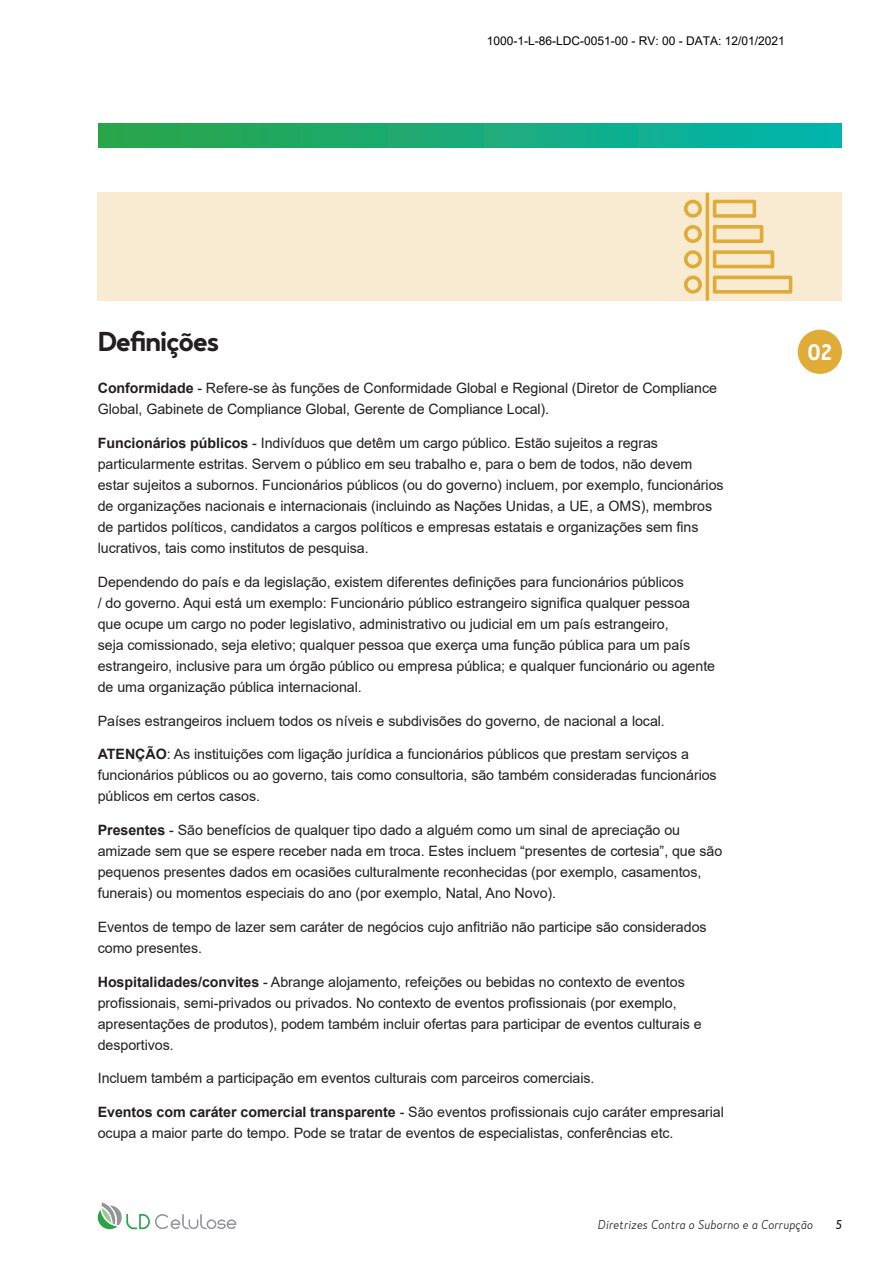
<style>
.page{position:relative;width:893px;height:1263px;background:#fff}
.page>*{position:absolute;margin:0;border:0;box-sizing:border-box;transform-origin:0 0}
.t1{font:700 25.5px "Merlo Neue Round";letter-spacing:-.03em;color:#231f20}
.t2{font:700 21px "Merlo Neue Round";color:#fff}
.t3{font:14.25px/21px "Arial";letter-spacing:-.005em;color:#231f20}
.t4{font:12px "Arial";color:#000}
.t5{font:italic 300 12px "Merlo Neue";letter-spacing:.02em;color:#231f20}
.t6{font:italic 500 12px "Merlo Neue";color:#231f20}
.s1{font-weight:700}
</style>
<div class="page">
<svg style="left:98px;top:1202px;width:138px;height:27px"></svg>
<div style="left:99px;top:123px;width:743px;height:24px;background:linear-gradient(to right,#2da447,#03b4ad)"></div>
<div style="left:798px;top:330px;width:44px;height:44px;background:#e0ab36;border-radius:50%"></div>
<div style="left:98px;top:192px;width:744px;height:109px;background:#f8ebd1"></div>
<svg style="left:713px;top:225px;width:50px;height:18px"></svg>
<svg style="left:713px;top:200px;width:43px;height:18px"></svg>
<svg style="left:713px;top:250px;width:61px;height:18px"></svg>
<svg style="left:713px;top:276px;width:79px;height:18px"></svg>
<hr style="left:706px;top:192px;width:3px;height:109px;background:#dfab39;border-radius:2px">
<svg style="left:684px;top:276px;width:18px;height:18px"></svg>
<svg style="left:684px;top:250px;width:18px;height:18px"></svg>
<svg style="left:684px;top:225px;width:18px;height:18px"></svg>
<svg style="left:684px;top:200px;width:18px;height:18px"></svg>
<p class="t4" style="left:487px;top:33px;width:300px">1000-1-L-86-LDC-0051-00 - RV: 00 - DATA: 12/01/2021</p>
<h1 class="t1" style="left:98px;top:324px;width:123px">Definições</h1>
<p class="t3" style="left:98px;top:378px;width:621px"><span class="s1">Conformidade</span> - Refere-se às funções de Conformidade Global e Regional (Diretor de Compliance<br>Global, Gabinete de Compliance Global, Gerente de Compliance Local).</p>
<p class="t3" style="left:98px;top:432px;width:627px"><span class="s1">Funcionários públicos</span> - Indivíduos que detêm um cargo público. Estão sujeitos a regras particularmente estritas. Servem o público em seu trabalho e, para o bem de todos, não devem estar sujeitos a subornos. Funcionários públicos (ou do governo) incluem, por exemplo, funcionários de organizações nacionais e internacionais (incluindo as Nações Unidas, a UE, a OMS), membros de partidos políticos, candidatos a cargos políticos e empresas estatais e organizações sem fins lucrativos, tais como institutos de pesquisa.</p>
<p class="t3" style="left:98px;top:571px;width:619px">Dependendo do país e da legislação, existem diferentes definições para funcionários públicos<br>/ do governo. Aqui está um exemplo: Funcionário público estrangeiro significa qualquer pessoa que ocupe um cargo no poder legislativo, administrativo ou judicial em um país estrangeiro,<br>seja comissionado, seja eletivo; qualquer pessoa que exerça uma função pública para um país estrangeiro, inclusive para um órgão público ou empresa pública; e qualquer funcionário ou agente de uma organização pública internacional.</p>
<p class="t3" style="left:98px;top:710px;width:569px">Países estrangeiros incluem todos os níveis e subdivisões do governo, de nacional a local.</p>
<p class="t3" style="left:98px;top:744px;width:620px"><span class="s1">ATENÇÃO</span>: As instituições com ligação jurídica a funcionários públicos que prestam serviços a funcionários públicos ou ao governo, tais como consultoria, são também consideradas funcionários públicos em certos casos.</p>
<p class="t3" style="left:98px;top:819px;width:626px"><span class="s1">Presentes</span> - São benefícios de qualquer tipo dado a alguém como um sinal de apreciação ou amizade sem que se espere receber nada em troca. Estes incluem “presentes de cortesia”, que são pequenos presentes dados em ocasiões culturalmente reconhecidas (por exemplo, casamentos, funerais) ou momentos especiais do ano (por exemplo, Natal, Ano Novo).</p>
<p class="t3" style="left:98px;top:916px;width:610px">Eventos de tempo de lazer sem caráter de negócios cujo anfitrião não participe são considerados como presentes.</p>
<p class="t3" style="left:98px;top:971px;width:605px"><span class="s1">Hospitalidades/convites</span> - Abrange alojamento, refeições ou bebidas no contexto de eventos profissionais, semi-privados ou privados. No contexto de eventos profissionais (por exemplo, apresentações de produtos), podem também incluir ofertas para participar de eventos culturais e desportivos.</p>
<p class="t3" style="left:98px;top:1068px;width:498px">Incluem também a participação em eventos culturais com parceiros comerciais.</p>
<p class="t3" style="left:98px;top:1101px;width:628px"><span class="s1">Eventos com caráter comercial transparente</span> - São eventos profissionais cujo caráter empresarial ocupa a maior parte do tempo. Pode se tratar de eventos de especialistas, conferências etc.</p>
<h2 class="t2" style="left:808px;top:337px;width:25px">02</h2>
<p class="t5" style="left:598px;top:1218px;width:217px">Diretrizes Contra o Suborno e a Corrupção</p>
<p class="t6" style="left:836px;top:1217px;width:8px">5</p>
</div>
